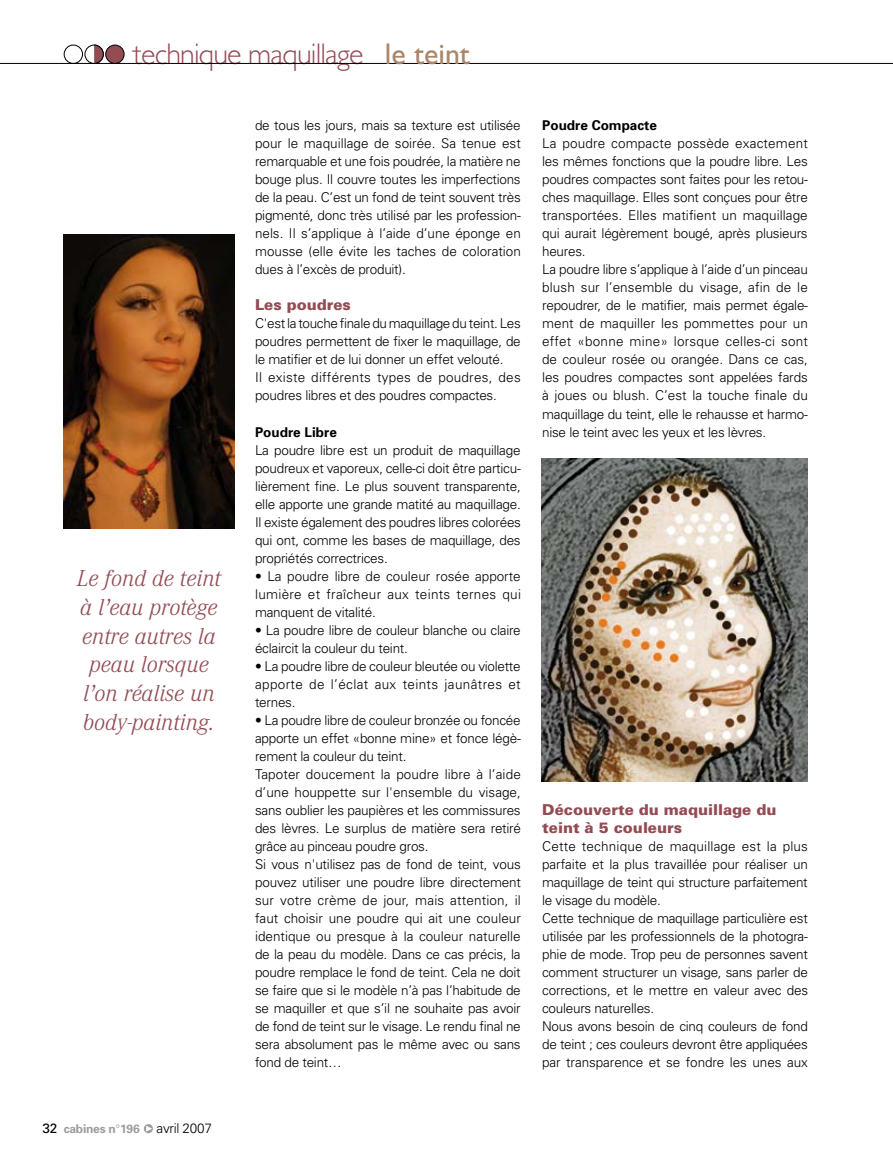
<style>
.page{position:relative;width:893px;height:1170px;background:#fff}
.page>*{position:absolute;margin:0;border:0;box-sizing:border-box;transform-origin:0 0}
.t1{font:300 30px "Gill Sans";letter-spacing:-.03em;color:#934c54}
.t2{font:30px "Gill Sans";color:#aa8567}
.t3{font:italic 300 24px/28.8px "Corporate A";color:#934c54;text-align:center}
.t4{font:900 15px/18px "Univers";color:#934c54}
.t5{font:300 13.5px/18px "Univers";letter-spacing:-.02em;color:#000}
.t6{font:700 13.5px "Univers";color:#000}
.t7{font:13.5px "Univers";color:#000}
.t8{font:700 12px "Univers";letter-spacing:-.02em;color:#9c9d9f}
.s1{font-weight:300;font-size:13.5px;color:#000}
</style>
<div class="page">
<div style="left:64px;top:45px;width:19px;height:19px;border:1px solid #000;border-radius:50%"></div>
<div style="left:85px;top:45px;width:19px;height:19px;border:1px solid #000;border-radius:50%"></div>
<div style="left:106px;top:45px;width:18px;height:18px;background:#934c54;border-radius:50%"></div>
<div style="left:105px;top:45px;width:19px;height:19px;border:1px solid #000;border-radius:50%"></div>
<svg style="left:93px;top:44px;width:11px;height:19px"></svg>
<svg style="left:144px;top:1124px;width:9px;height:9px"></svg>
<hr style="left:0;top:63px;width:893px;height:1px;background:#000">
<img style="left:541px;top:459px;width:267px;height:322px">
<img style="left:64px;top:235px;width:170px;height:293px">
<h1 class="t1" style="left:133px;top:37px;width:232px">technique maquillage</h1>
<h1 class="t2" style="left:385px;top:36px;width:86px">le teint</h1>
<h2 class="t3" style="left:77px;top:564px;width:145px">Le fond de teint à l’eau protège entre autres la peau lorsque l’on réalise un body-painting.</h2>
<p class="t8" style="left:64px;top:1120px;width:150px">cabines n 196 <span class="s1">avril 2007</span></p>
<p class="t7" style="left:42px;top:1119px;width:17px">32</p>
<p class="t5" style="left:255px;top:116px;width:267px;text-align:justify">de tous les jours, mais sa texture est utilisée pour le maquillage de soirée. Sa tenue est remarquable et une fois poudrée, la matière ne bouge plus. Il couvre toutes les imperfections de la peau. C’est un fond de teint souvent très pigmenté, donc très utilisé par les profession&shy;nels. Il s’applique à l’aide d’une éponge en mousse (elle évite les taches de coloration dues à l’excès de produit).</p>
<p class="t4" style="left:255px;top:296px;width:97px">Les poudres</p>
<p class="t5" style="left:255px;top:314px;width:267px">C'est la touche finale du maquillage du teint. Les poudres permettent de fixer le maquillage, de le matifier et de lui donner un effet velouté.<br>Il existe différents types de poudres, des poudres libres et des poudres compactes.</p>
<p class="t6" style="left:255px;top:423px;width:83px">Poudre Libre</p>
<p class="t5" style="left:255px;top:440px;width:267px;text-align:justify">La poudre libre est un produit de maquillage poudreux et vaporeux, celle-ci doit être particu&shy;lièrement fine. Le plus souvent transparente, elle apporte une grande matité au maquillage.<br>Il existe également des poudres libres colorées qui ont, comme les bases de maquillage, des propriétés correctrices.</p>
<p class="t5" style="left:255px;top:566px;width:267px;text-align:justify">• La poudre libre de couleur rosée apporte lumière et fraîcheur aux teints ternes qui manquent de vitalité.</p>
<p class="t5" style="left:255px;top:620px;width:267px">• La poudre libre de couleur blanche ou claire éclaircit la couleur du teint.</p>
<p class="t5" style="left:255px;top:656px;width:267px;text-align:justify">• La poudre libre de couleur bleutée ou violette apporte de l’éclat aux teints jaunâtres et ternes.</p>
<p class="t5" style="left:255px;top:710px;width:267px">• La poudre libre de couleur bronzée ou foncée apporte un effet «bonne mine» et fonce légè&shy;rement la couleur du teint.<br>Tapoter doucement la poudre libre à l’aide d’une houppette sur l'ensemble du visage, sans oublier les paupières et les commissures des lèvres. Le surplus de matière sera retiré grâce au pinceau poudre gros.<br>Si vous n'utilisez pas de fond de teint, vous pouvez utiliser une poudre libre directement sur votre crème de jour, mais attention, il faut choisir une poudre qui ait une couleur identique ou presque à la couleur naturelle de la peau du modèle. Dans ce cas précis, la poudre remplace le fond de teint. Cela ne doit se faire que si le modèle n’à pas l’habitude de se maquiller et que s’il ne souhaite pas avoir de fond de teint sur le visage. Le rendu final ne sera absolument pas le même avec ou sans fond de teint…</p>
<p class="t6" style="left:542px;top:117px;width:116px">Poudre Compacte</p>
<p class="t5" style="left:542px;top:134px;width:267px">La poudre compacte possède exactement les mêmes fonctions que la poudre libre. Les poudres compactes sont faites pour les retou&shy;ches maquillage. Elles sont conçues pour être transportées. Elles matifient un maquillage qui aurait légèrement bougé, après plusieurs heures.<br>La poudre libre s’applique à l’aide d’un pinceau blush sur l’ensemble du visage, afin de le repoudrer, de le matifier, mais permet égale&shy;ment de maquiller les pommettes pour un effet «bonne mine» lorsque celles-ci sont de couleur rosée ou orangée. Dans ce cas, les poudres compactes sont appelées fards à joues ou blush. C’est la touche finale du maquillage du teint, elle le rehausse et harmo&shy;nise le teint avec les yeux et les lèvres.</p>
<p class="t4" style="left:542px;top:800px;width:236px">Découverte du maquillage du teint à 5 couleurs</p>
<p class="t5" style="left:542px;top:836px;width:267px">Cette technique de maquillage est la plus parfaite et la plus travaillée pour réaliser un maquillage de teint qui structure parfaitement le visage du modèle.<br>Cette technique de maquillage particulière est utilisée par les professionnels de la photogra&shy;phie de mode. Trop peu de personnes savent comment structurer un visage, sans parler de corrections, et le mettre en valeur avec des couleurs naturelles.<br>Nous avons besoin de cinq couleurs de fond de teint ; ces couleurs devront être appliquées par transparence et se fondre les unes aux</p>
</div>
